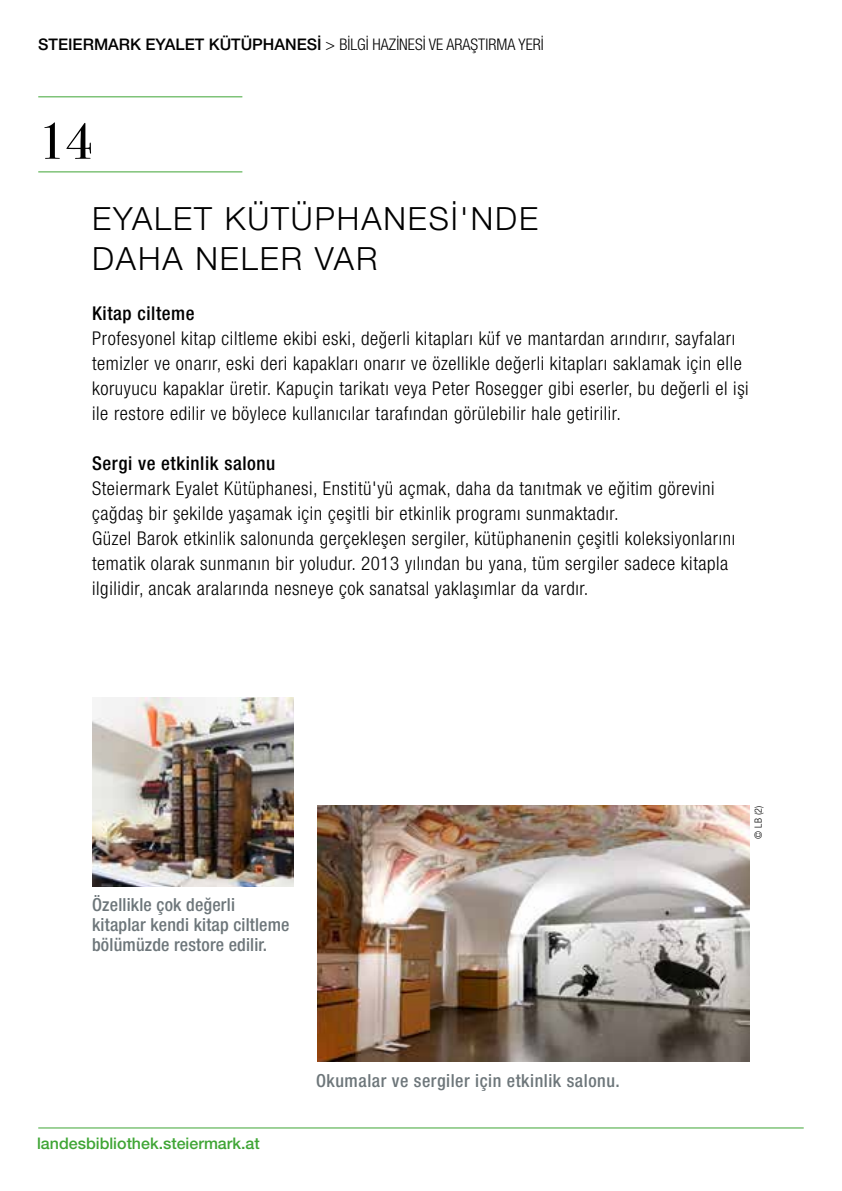
<style>
.page{position:relative;width:842px;height:1191px;background:#fff}
.page>*{position:absolute;margin:0;border:0;box-sizing:border-box;transform-origin:0 0}
.t1{font:51px "Bodoni Svty Two ITCTT";color:#000}
.t2{font:300 32px/40px "Helvetica Neue LT Pro";letter-spacing:.06em;color:#000}
.t3{font:300 condensed 19px/25px "Helvetica Neue LT Pro";letter-spacing:.03em;color:#000}
.t4{font:500 condensed 19px "Helvetica Neue LT Pro";letter-spacing:.03em;color:#000}
.t5{font:500 condensed 18px/20px "Helvetica Neue LT Pro";letter-spacing:.01em;color:#6d767a}
.t6{font:500 condensed 18px "Helvetica Neue LT Pro";letter-spacing:.03em;color:#6d767a}
.t7{font:300 condensed 16px "Helvetica Neue LT Pro";color:#000}
.t8{font:500 16px "Helvetica Neue LT Pro";color:#3fa535}
.t9{font:300 condensed 10px "Helvetica Neue LT Pro";color:#000}
.s1{font-weight:500;font-stretch:normal}
.s2{font-stretch:normal}
</style>
<div class="page">
<hr style="left:38px;top:1127px;width:766px;height:1px;background:#3fa535">
<hr style="left:38px;top:96px;width:204px;height:1px;background:#3fa535">
<hr style="left:38px;top:171px;width:204px;height:1px;background:#3fa535">
<img style="left:317px;top:805px;width:433px;height:257px">
<img style="left:92px;top:697px;width:202px;height:189px">
<p class="t7" style="left:38px;top:35px;width:507px"><span class="s1">STEIERMARK EYALET KÜTÜPHANESİ</span> <span class="s2">&gt;</span> BİLGİ HAZİNESİ VE ARAŞTIRMA YERİ</p>
<h1 class="t1" style="left:38px;top:100px;width:56px">14</h1>
<h2 class="t2" style="left:92px;top:198px;width:447px">EYALET KÜTÜPHANESI'NDE<br>DAHA NELER VAR</h2>
<p class="t4" style="left:92px;top:302px;width:104px">Kitap cilteme</p>
<p class="t3" style="left:92px;top:325px;width:658px">Profesyonel kitap ciltleme ekibi eski, değerli kitapları küf ve mantardan arındırır, sayfaları temizler ve onarır, eski deri kapakları onarır ve özellikle değerli kitapları saklamak için elle koruyucu kapaklar üretir. Kapuçin tarikatı veya Peter Rosegger gibi eserler, bu değerli el işi ile restore edilir ve böylece kullanıcılar tarafından görülebilir hale getirilir.</p>
<p class="t4" style="left:92px;top:452px;width:185px">Sergi ve etkinlik salonu</p>
<p class="t3" style="left:92px;top:475px;width:645px">Steiermark Eyalet Kütüphanesi, Enstitü'yü açmak, daha da tanıtmak ve eğitim görevini çağdaş bir şekilde yaşamak için çeşitli bir etkinlik programı sunmaktadır.<br>Güzel Barok etkinlik salonunda gerçekleşen sergiler, kütüphanenin çeşitli koleksiyonlarını tematik olarak sunmanın bir yoludur. 2013 yılından bu yana, tüm sergiler sadece kitapla ilgilidir, ancak aralarında nesneye çok sanatsal yaklaşımlar da vardır.</p>
<p class="t5" style="left:92px;top:894px;width:199px">Özellikle çok değerli kitaplar kendi kitap ciltleme bölümüzde restore edilir.</p>
<p class="t8" style="left:37px;top:1133px;width:224px">landesbibliothek.steiermark.at</p>
<p class="t6" style="left:316px;top:1069px;width:305px">Okumalar ve sergiler için etkinlik salonu.</p>
<p class="t9" style="left:753px;top:838px;width:35px;rotate:-90deg">© LB (2)</p>
</div>
